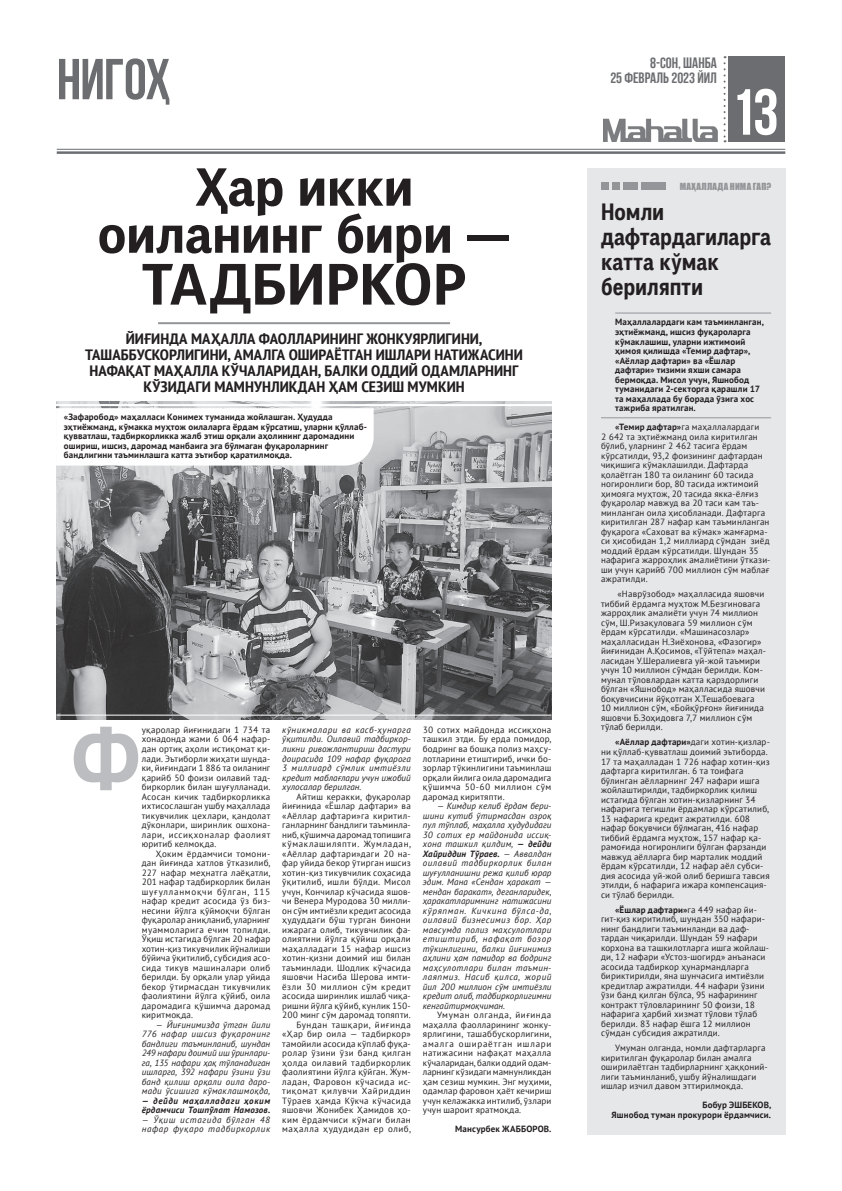
<style>
.page{position:relative;width:842px;height:1191px;background:#fff}
.page>*{position:absolute;margin:0;border:0;box-sizing:border-box;transform-origin:0 0}
.Matn{font:57.6px "Bebas Neue UZ Bold";letter-spacing:-.02em;color:#6c6d70}
.Matn-2{font:700 56.6px "UZPF Das Grotesk Pro";letter-spacing:.01em;color:#231f20}
.Matn-3{font:700 52px "UZPF Das Grotesk Pro";letter-spacing:.005em;color:#231f20}
.Matn-4{font:700 23px/25px "UZPF Das Grotesk Pro";letter-spacing:.01em;color:#231f20;scale:.9 1}
.Matn-5{font:700 condensed 15px/16px "PT Sans";letter-spacing:.005em;color:#231f20;text-align:center;scale:1.11 1}
.Matn-6{font:15px "Bebas Neue UZ Bold";letter-spacing:-.005em;color:#6c6d70}
.Matn-7{font:9px/9.5px "PT Sans";letter-spacing:.02em;color:#231f20;text-align:justify}
.Matn-8{font:italic 9px/9.5px "PT Sans";letter-spacing:.025em;color:#231f20;text-align:justify}
.Matn-9{font:700 9px/9.5px "PT Sans";letter-spacing:.015em;color:#231f20}
.Matn-10{font:italic 700 9px/9.5px "PT Sans";letter-spacing:.03em;color:#231f20}
.Matn-11{font:italic 9px/9.5px "PT Sans";letter-spacing:.065em;color:#231f20}
.Matn-12{font:9px "Impact Cyr Uzb";letter-spacing:.03em;color:#939598}
.s1{font-weight:700}
</style>
<div class="page">
<img style="left:57px;top:402px;width:494px;height:317px">
<div style="left:587px;top:168px;width:198px;height:966px;background:#e6e7e9"></div>
<div style="left:729px;top:57px;width:56px;height:85px;background:#6c6d70"></div>
<img style="left:603px;top:119px;width:114px;height:23px">
<svg style="left:737px;top:89px;width:39px;height:46px"></svg>
<svg style="left:723px;top:56px;width:2px;height:86px"></svg>
<hr style="left:57px;top:715px;width:494px;height:1px;background:#fff">
<hr style="left:56px;top:404px;width:496px;height:2px;background:#fff">
<hr style="left:158px;top:322px;width:292px;height:2px;background:#939598">
<hr style="left:57px;top:149px;width:728px;height:1px;background:#6c6d70">
<hr style="left:57px;top:151px;width:728px;height:3px;background:#6c6d70">
<div style="left:601px;top:182px;width:7px;height:8px;background:#939598"></div>
<div style="left:612px;top:182px;width:7px;height:8px;background:#939598"></div>
<div style="left:623px;top:182px;width:15px;height:8px;background:#939598"></div>
<div style="left:641px;top:182px;width:25px;height:8px;background:#939598"></div>
<hr style="left:615px;top:313px;width:156px;height:1px;background:#939598">
<hr style="left:601px;top:417px;width:170px;height:1px;background:#939598">
<svg style="left:74px;top:726px;width:64px;height:64px"></svg>
<svg style="left:56px;top:408px;width:318px;height:57px"></svg>
<p class="Matn" style="left:57px;top:48px;width:115px">НИГОҲ</p>
<p class="Matn-3" style="left:195px;top:154px;width:219px">Ҳар икки</p>
<p class="Matn-3" style="left:98px;top:201px;width:414px">оиланинг бири —</p>
<p class="Matn-2" style="left:142px;top:249px;width:326px">ТАДБИРКОР</p>
<p class="Matn-6" style="left:650px;top:55px;width:68px">8-СОН, ШАНБА</p>
<p class="Matn-6" style="left:610px;top:70px;width:108px">25 ФЕВРАЛЬ 2023 ЙИЛ</p>
<p class="Matn-12" style="left:680px;top:181px;width:93px">МАІАЛЛАДА НИМА ГАП?</p>
<p class="Matn-4" style="left:601px;top:199px;width:190px">Номли дафтардагиларга катта кўмак бериляпти</p>
<p class="Matn-5" style="left:85px;top:331px;width:396px">ЙИҒИНДА МАҲАЛЛА ФАОЛЛАРИНИНГ ЖОНКУЯРЛИГИНИ, ТАШАББУСКОРЛИГИНИ, АМАЛГА ОШИРАЁТГАН ИШЛАРИ НАТИЖАСИНИ НАФАҚАТ МАҲАЛЛА КЎЧАЛАРИДАН, БАЛКИ ОДДИЙ ОДАМЛАРНИНГ КЎЗИДАГИ МАМНУНЛИКДАН ҲАМ СЕЗИШ МУМКИН</p>
<p class="Matn-9" style="left:615px;top:317px;width:150px">Маҳаллалардаги кам таъминланган, эҳтиёжманд, ишсиз фуқароларга кўмаклашиш, уларни ижтимоий ҳимоя қилишда «Темир дафтар», «Аёллар дафтари» ва «Ёшлар дафтари» тизими яхши самара бермоқда. Мисол учун, Яшнобод туманидаги 2-секторга қарашли 17 та маҳаллада бу борада ўзига хос тажриба яратилган.</p>
<p class="Matn-7" style="left:601px;top:422px;width:171px;text-align:left;text-indent:14px"><span class="s1">«Темир дафтар»</span>га маҳаллалардаги<br>2 642 та эҳтиёжманд оила киритилган бўлиб, уларнинг 2 462 тасига ёрдам кўрсатилди, 93,2 фоизининг дафтардан чиқишига кўмаклашилди. Дафтарда қолаётган 180 та оиланинг 60 тасида ногиронлиги бор, 80 тасида ижтимоий ҳимояга муҳтож, 20 тасида якка-ёлғиз фуқаролар мавжуд ва 20 таси кам таъ&shy;минланган оила ҳисобланади. Дафтарга киритилган 287 нафар кам таъминланган фуқарога «Саховат ва кўмак» жамғарма&shy;си ҳисобидан 1,2 миллиард сўмдан зиёд моддий ёрдам кўрсатилди. Шундан 35 нафарига жарроҳлик амалиётини ўткази&shy;ши учун қарийб 700 миллион сўм маблағ ажратилди.</p>
<p class="Matn-7" style="left:601px;top:589px;width:167px;text-align:left;text-indent:17px">«Наврўзобод» маҳалласида яшовчи тиббий ёрдамга муҳтож М.Безгиновага жарроҳлик амалиёти учун 74 миллион сўм, Ш.Ризақуловага 59 миллион сўм ёрдам кўрсатилди. «Машинасозлар» маҳалласидан Н.Зиёхонова, «Фазогир» йиғинидан А.Қосимов, «Тўйтепа» маҳал&shy;ласидан У.Шералиевга уй-жой таъмири учун 10 миллион сўмдан берилди. Ком&shy;мунал тўловлардан катта қарздорлиги бўлган «Яшнобод» маҳалласида яшовчи боқувчисини йўқотган Х.Тешабоевага 10 миллион сўм, «Бойқўрғон» йиғинида яшовчи Б.Зоҳидовга 7,7 миллион сўм тўлаб берилди.</p>
<p class="Matn-7" style="left:601px;top:737px;width:170px;text-align:left;text-indent:14px"><span class="s1">«Аёллар дафтари»</span>даги хотин-қизлар&shy;ни қўллаб-қувватлаш доимий эътиборда.<br>17 та маҳалладан 1 726 нафар хотин-қиз дафтарга киритилган. 6 та тоифага бўлинган аёлларнинг 247 нафари ишга жойлаштирилди, тадбиркорлик қилиш истагида бўлган хотин-қизларнинг 34 нафарига тегишли ёрдамлар кўрсатилиб, 13 нафарига кредит ажратилди. 608 нафар боқувчиси бўлмаган, 416 нафар тиббий ёрдамга муҳтож, 157 нафар қа&shy;рамоғида ногиронлиги бўлган фарзанди мавжуд аёлларга бир марталик моддий ёрдам кўрсатилди, 12 нафар аёл субси&shy;дия асосида уй-жой олиб беришга тавсия этилди, 6 нафарига ижара компенсация&shy;си тўлаб берилди.</p>
<p class="Matn-7" style="left:601px;top:904px;width:169px;text-align:left;text-indent:14px"><span class="s1">«Ёшлар дафтари»</span>га 449 нафар йи&shy;гит-қиз киритилиб, шундан 350 нафари&shy;нинг бандлиги таъминланди ва даф&shy;тардан чиқарилди. Шундан 59 нафари корхона ва ташкилотларга ишга жойлаш&shy;ди, 12 нафари «Устоз-шогирд» анъанаси асосида тадбиркор ҳунармандларга бириктирилди, яна шунчасига имтиёзли кредитлар ажратилди. 44 нафари ўзини ўзи банд қилган бўлса, 95 нафарининг контракт тўловларининг 50 фоизи, 18 нафарига ҳарбий хизмат тўлови тўлаб берилди. 83 нафар ёшга 12 миллион сўмдан субсидия ажратилди.</p>
<p class="Matn-7" style="left:601px;top:1043px;width:168px;text-align:left;text-indent:14px">Умуман олганда, номли дафтарларга киритилган фуқаролар билан амалга оширилаётган тадбирларнинг ҳаққоний&shy;лиги таъминланиб, ушбу йўналишдаги ишлар изчил давом эттирилмоқда.</p>
<p class="Matn-9" style="left:702px;top:1100px;width:70px">Бобур ЭШБЕКОВ,</p>
<p class="Matn-9" style="left:612px;top:1109px;width:161px">Яшнобод туман прокурори ёрдамчиси.</p>
<p class="Matn-9" style="left:64px;top:412px;width:305px">«Зафаробод» маҳалласи Конимех туманида жойлашган. Ҳудудда эҳтиёжманд, кўмакка муҳтож оилаларга ёрдам кўрсатиш, уларни қўллаб&shy;қувватлаш, тадбиркорликка жалб этиш орқали аҳолининг даромадини ошириш, ишсиз, даромад манбаига эга бўлмаган фуқароларнинг бандлигини таъминлашга катта эътибор қаратилмоқда.</p>
<p class="Matn-8" style="left:282px;top:725px;width:130px">кўникмалари ва касб-ҳунарга ўқитилди. Оилавий тадбиркор&shy;ликни ривожлантириш дастури доирасида 109 нафар фуқарога 3 миллиард сўмлик имтиёзли кредит маблағлари учун ижобий хулосалар берилган.</p>
<p class="Matn-7" style="left:282px;top:791px;width:130px;text-indent:14px">Айтиш керакки, фуқаролар йиғинида «Ёшлар дафтари» ва «Аёллар дафтари»га киритил&shy;ганларнинг бандлиги таъминла&shy;ниб, қўшимча даромад топишига кўмаклашиляпти. Жумладан, «Аёллар дафтари»даги 20 на&shy;фар уйида бекор ўтирган ишсиз хотин-қиз тикувчилик соҳасида ўқитилиб, ишли бўлди. Мисол учун, Кончилар кўчасида яшов&shy;чи Венера Муродова 30 милли&shy;он сўм имтиёзли кредит асосида ҳудуддаги бўш турган бинони ижарага олиб, тикувчилик фа&shy;олиятини йўлга қўйиш орқали маҳалладаги 15 нафар ишсиз хотин-қизни доимий иш билан таъминлади. Шодлик кўчасида яшовчи Насиба Шерова имти&shy;ёзли 30 миллион сўм кредит асосида ширинлик ишлаб чиқа&shy;ришни йўлга қўйиб, кунлик 150- 200 минг сўм даромад топяпти.</p>
<p class="Matn-7" style="left:282px;top:1019px;width:130px;text-indent:14px">Бундан ташқари, йиғинда «Ҳар бир оила — тадбиркор» тамойили асосида кўплаб фуқа&shy;ролар ўзини ўзи банд қилган ҳолда оилавий тадбиркорлик фаолиятини йўлга қўйган. Жум&shy;ладан, Фаровон кўчасида ис&shy;тиқомат қилувчи Хайриддин Тўраев ҳамда Кўкча кўчасида яшовчи Жонибек Ҳамидов ҳо&shy;ким ёрдамчиси кўмаги билан маҳалла ҳудудидан ер олиб,</p>
<p class="Matn-7" style="left:142px;top:725px;width:130px">уқаролар йиғинидаги 1 734 та хонадонда жами 6 064 нафар&shy;дан ортиқ аҳоли истиқомат қи&shy;лади. Эътиборли жиҳати шунда&shy;ки, йиғиндаги 1 886 та оиланинг қарийб 50 фоизи оилавий тад&shy;биркорлик билан шуғулланади.<br>Асосан кичик тадбиркорликка ихтисослашган ушбу маҳаллада тикувчилик цехлари, қандолат дўконлари, ширинлик ошхона&shy;лари, иссиқхоналар фаолият юритиб келмоқда.</p>
<p class="Matn-7" style="left:142px;top:848px;width:130px;text-indent:14px">Ҳоким ёрдамчиси томони&shy;дан йиғинда хатлов ўтказилиб, 227 нафар меҳнатга лаёқатли, 201 нафар тадбиркорлик билан шуғулланмоқчи бўлган, 115 нафар кредит асосида ўз биз&shy;несини йўлга қўймоқчи бўлган фуқаролар аниқланиб, уларнинг муаммоларига ечим топилди.<br>Ўқиш истагида бўлган 20 нафар хотин-қиз тикувчилик йўналиши бўйича ўқитилиб, субсидия асо&shy;сида тикув машиналари олиб берилди. Бу орқали улар уйида бекор ўтирмасдан тикувчилик фаолиятини йўлга қўйиб, оила даромадига қўшимча даромад киритмоқда.</p>
<p class="Matn-8" style="left:142px;top:1019px;width:130px;text-indent:14px">— Йиғинимизда ўтган йили 776 нафар ишсиз фуқаронинг бандлиги таъминланиб, шундан 249 нафари доимий иш ўринлари&shy;га, 135 нафари ҳақ тўланадиган ишларга, 392 нафари ўзини ўзи банд қилиш орқали оила даро&shy;мади ўсишига кўмаклашмоқда,</p>
<p class="Matn-10" style="left:142px;top:1095px;width:130px">— дейди маҳалладаги ҳоким ёрдамчиси Тошпўлат Намозов.</p>
<p class="Matn-11" style="left:142px;top:1114px;width:130px">— Ўқиш истагида бўлган 48 нафар фуқаро тадбиркорлик</p>
<p class="Matn-7" style="left:423px;top:725px;width:130px">30 сотих майдонда иссиқхона ташкил этди. Бу ерда помидор, бодринг ва бошқа полиз маҳсу&shy;лотларини етиштириб, ички бо&shy;зорлар тўкинлигини таъминлаш орқали йилига оила даромадига қўшимча 50-60 миллион сўм даромад киритяпти.</p>
<p class="Matn-8" style="left:423px;top:801px;width:130px;text-indent:14px">— Кимдир келиб ёрдам бери&shy;шини кутиб ўтирмасдан озроқ пул тўплаб, маҳалла ҳудудидаги 30 сотих ер майдонида иссиқ&shy;хона ташкил қилдим, <span class="s1">— дейди Хайриддин Тўраев.</span> — Аввалдан оилавий тадбиркорлик билан шуғулланишни режа қилиб юрар эдим. Мана «Сендан ҳаракат — мендан баракат», деганларидек, ҳаракатларимнинг натижасини кўряпман. Кичкина бўлса-да, оилавий бизнесимиз бор. Ҳар мавсумда полиз маҳсулотлари етиштириб, нафақат бозор тўкинлигини, балки йиғинимиз аҳлини ҳам памидор ва бодринг маҳсулотлари билан таъмин&shy;лаяпмиз. Насиб қилса, жорий йил 200 миллион сўм имтиёзли кредит олиб, тадбиркорлигимни кенгайтирмоқчиман.</p>
<p class="Matn-7" style="left:423px;top:1010px;width:130px;text-indent:14px">Умуман олганда, йиғинда маҳалла фаолларининг жонку&shy;ярлигини, ташаббускорлигини, амалга ошираётган ишлари натижасини нафақат маҳалла кўчаларидан, балки оддий одам&shy;ларнинг кўзидаги мамнунликдан ҳам сезиш мумкин. Энг муҳими, одамлар фаровон ҳаёт кечириш учун келажакка интилиб, ўзлари учун шароит яратмоқда.</p>
<p class="Matn-9" style="left:455px;top:1124px;width:98px">Мансурбек ЖАББОРОВ.</p>
</div>
